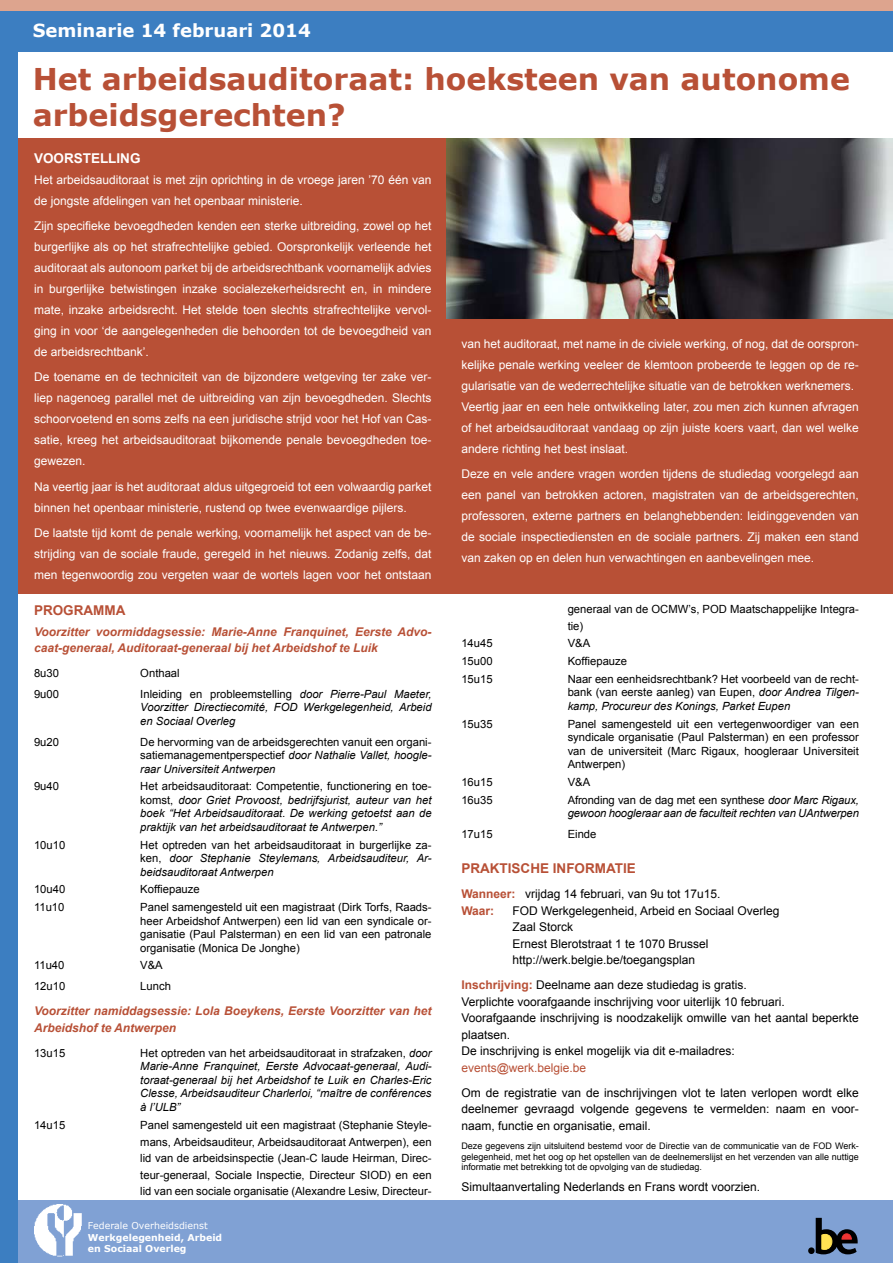
<style>
.page{position:relative;width:893px;height:1263px;background:#fff}
.page>*{position:absolute;margin:0;border:0;box-sizing:border-box;transform-origin:0 0}
.t1{font:700 30px/36px "Verdana";color:#b85036}
.t2{font:700 18px "Verdana";color:#fff}
.t3{font:700 13.5px "Arial";color:#b85036}
.t4{font:700 13.5px "Arial";color:#fff}
.t5{font:12px/21px "Arial";color:#fff;text-align:justify}
.t6{font:12px/16.5px "Arial";color:#000}
.t7{font:italic 700 12px/16.5px "Arial";color:#b85036}
.t8{font:12px "Arial";color:#b85036}
.t9{font:11.25px/13.5px "Arial";color:#000;text-align:justify}
.t10{font:italic 11.25px/13.5px "Arial";color:#000;text-align:justify}
.t11{font:700 9.45px/11.6px "Verdana";color:#fff}
.t12{font:9.45px "Verdana";color:#fff}
.t13{font:9px/10.8px "Arial";color:#000;text-align:justify}
.s1{font-style:normal}
.s2{font-style:italic}
.s3{font-weight:700;color:#b85036}
</style>
<div class="page">
<div style="left:0;top:0;width:893px;height:51px;background:#3c7ec1"></div>
<div style="left:0;top:138px;width:893px;height:455px;background:#b85036"></div>
<div style="left:0;top:1200px;width:893px;height:63px;background:#80a1d4"></div>
<div style="left:808px;top:1247px;width:7px;height:7px;background:#000;border-radius:50%"></div>
<svg style="left:816px;top:1218px;width:42px;height:36px"></svg>
<div style="left:0;top:0;width:17px;height:1263px;background:#3c7ec1"></div>
<div style="left:0;top:0;width:893px;height:11px;background:#dda48e"></div>
<img style="left:446px;top:138px;width:447px;height:181px">
<img style="left:34px;top:1204px;width:48px;height:53px">
<h2 class="t2" style="left:33px;top:19px;width:280px">Seminarie 14 februari 2014</h2>
<h1 class="t1" style="left:33px;top:61px;width:819px">Het arbeidsauditoraat: hoeksteen van autonome arbeidsgerechten?</h1>
<p class="t4" style="left:34px;top:149px;width:108px">VOORSTELLING</p>
<p class="t5" style="left:34px;top:169px;width:399px">Het arbeidsauditoraat is met zijn oprichting in de vroege jaren ’70 één van de jongste afdelingen van het openbaar ministerie.</p>
<p class="t5" style="left:34px;top:216px;width:399px">Zijn specifieke bevoegdheden kenden een sterke uitbreiding, zowel op het burgerlijke als op het strafrechtelijke gebied. Oorspronkelijk verleende het auditoraat als autonoom parket bij de arbeidsrechtbank voornamelijk advies in burgerlijke betwistingen inzake socialezekerheidsrecht en, in mindere mate, inzake arbeidsrecht. Het stelde toen slechts strafrechtelijke vervol&shy;ging in voor ‘de aangelegenheden die behoorden tot de bevoegdheid van de arbeidsrechtbank’.</p>
<p class="t5" style="left:34px;top:367px;width:399px">De toename en de techniciteit van de bijzondere wetgeving ter zake ver&shy;liep nagenoeg parallel met de uitbreiding van zijn bevoegdheden. Slechts schoorvoetend en soms zelfs na een juridische strijd voor het Hof van Cas&shy;satie, kreeg het arbeidsauditoraat bijkomende penale bevoegdheden toe&shy;gewezen.</p>
<p class="t5" style="left:34px;top:476px;width:399px">Na veertig jaar is het auditoraat aldus uitgegroeid tot een volwaardig parket binnen het openbaar ministerie, rustend op twee evenwaardige pijlers.</p>
<p class="t5" style="left:34px;top:522px;width:399px">De laatste tijd komt de penale werking, voornamelijk het aspect van de be&shy;strijding van de sociale fraude, geregeld in het nieuws. Zodanig zelfs, dat men tegenwoordig zou vergeten waar de wortels lagen voor het ontstaan</p>
<p class="t5" style="left:461px;top:333px;width:399px;text-align:left">van het auditoraat, met name in de civiele werking, of nog, dat de oorspron&shy;kelijke penale werking veeleer de klemtoon probeerde te leggen op de re&shy;gularisatie van de wederrechtelijke situatie van de betrokken werknemers.<br>Veertig jaar en een hele ontwikkeling later, zou men zich kunnen afvragen of het arbeidsauditoraat vandaag op zijn juiste koers vaart, dan wel welke andere richting het best inslaat.</p>
<p class="t5" style="left:461px;top:463px;width:399px">Deze en vele andere vragen worden tijdens de studiedag voorgelegd aan een panel van betrokken actoren, magistraten van de arbeidsgerechten, professoren, externe partners en belanghebbenden: leidinggevenden van de sociale inspectiediensten en de sociale partners. Zij maken een stand van zaken op en delen hun verwachtingen en aanbevelingen mee.</p>
<p class="t3" style="left:34px;top:601px;width:93px">PROGRAMMA</p>
<p class="t7" style="left:34px;top:623px;width:399px">Voorzitter voormiddagsessie: Marie-Anne Franquinet, Eerste Advo&shy;caat-generaal, Auditoraat-generaal bij het Arbeidshof te Luik</p>
<p class="t9" style="left:34px;top:666px;width:27px">8u30</p>
<p class="t9" style="left:140px;top:666px;width:41px">Onthaal</p>
<p class="t9" style="left:34px;top:687px;width:27px">9u00</p>
<p class="t10" style="left:140px;top:687px;width:293px"><span class="s1">Inleiding en probleemstelling</span> door Pierre-Paul Maeter, Voorzitter Directiecomité, FOD Werkgelegenheid, Arbeid en Sociaal Overleg</p>
<p class="t9" style="left:34px;top:735px;width:27px">9u20</p>
<p class="t9" style="left:140px;top:735px;width:293px">De hervorming van de arbeidsgerechten vanuit een organi&shy;satiemanagementperspectief <span class="s2">door Nathalie Vallet, hoogle&shy;raar Universiteit Antwerpen</span></p>
<p class="t9" style="left:34px;top:780px;width:27px">9u40</p>
<p class="t10" style="left:140px;top:780px;width:293px"><span class="s1">Het arbeidsauditoraat: Competentie, functionering en toe&shy;komst,</span> door Griet Provoost, bedrijfsjurist, auteur van het boek “Het Arbeidsauditoraat. De werking getoetst aan de praktijk van het arbeidsauditoraat te Antwerpen.”</p>
<p class="t9" style="left:34px;top:838px;width:33px">10u10</p>
<p class="t10" style="left:140px;top:838px;width:293px"><span class="s1">Het optreden van het arbeidsauditoraat in burgerlijke za&shy;ken,</span> door Stephanie Steylemans, Arbeidsauditeur, Ar&shy;beidsauditoraat Antwerpen</p>
<p class="t9" style="left:34px;top:883px;width:33px">10u40</p>
<p class="t9" style="left:140px;top:883px;width:61px">Koffiepauze</p>
<p class="t9" style="left:34px;top:900px;width:32px">11u10</p>
<p class="t9" style="left:140px;top:900px;width:293px">Panel samengesteld uit een magistraat (Dirk Torfs, Raads&shy;heer Arbeidshof Antwerpen) een lid van een syndicale or&shy;ganisatie (Paul Palsterman) en een lid van een patronale organisatie (Monica De Jonghe)</p>
<p class="t9" style="left:34px;top:959px;width:32px">11u40</p>
<p class="t9" style="left:140px;top:959px;width:24px">V&amp;A</p>
<p class="t9" style="left:34px;top:979px;width:33px">12u10</p>
<p class="t9" style="left:140px;top:979px;width:32px">Lunch</p>
<p class="t7" style="left:34px;top:1003px;width:399px">Voorzitter namiddagsessie: Lola Boeykens, Eerste Voorzitter van het<br>Arbeidshof te Antwerpen</p>
<p class="t9" style="left:34px;top:1046px;width:33px">13u15</p>
<p class="t10" style="left:140px;top:1046px;width:293px"><span class="s1">Het optreden van het arbeidsauditoraat in strafzaken,</span> door Marie-Anne Franquinet, Eerste Advocaat-generaal, Audi&shy;toraat-generaal bij het Arbeidshof te Luik en Charles-Eric Clesse, Arbeidsauditeur Charlerloi, “maître de conférences à l’ULB”</p>
<p class="t9" style="left:34px;top:1119px;width:33px">14u15</p>
<p class="t9" style="left:140px;top:1117px;width:293px;line-height:16.5px">Panel samengesteld uit een magistraat (Stephanie Steyle&shy;mans, Arbeidsauditeur, Arbeidsauditoraat Antwerpen), een lid van de arbeidsinspectie (Jean-C laude Heirman, Direc&shy;teur-generaal, Sociale Inspectie, Directeur SIOD) en een lid van een sociale organisatie (Alexandre Lesiw, Directeur-</p>
<p class="t12" style="left:88px;top:1220px;width:121px">Federale Overheidsdienst</p>
<p class="t11" style="left:88px;top:1232px;width:136px">Werkgelegenheid, Arbeid en Sociaal Overleg</p>
<p class="t9" style="left:568px;top:601px;width:293px;line-height:16.5px">generaal van de OCMW’s, POD Maatschappelijke Integra&shy;tie)</p>
<p class="t9" style="left:461px;top:637px;width:33px">14u45</p>
<p class="t9" style="left:568px;top:637px;width:24px">V&amp;A</p>
<p class="t9" style="left:461px;top:654px;width:33px">15u00</p>
<p class="t9" style="left:568px;top:654px;width:61px">Koffiepauze</p>
<p class="t9" style="left:461px;top:672px;width:33px">15u15</p>
<p class="t9" style="left:568px;top:672px;width:293px">Naar een eenheidsrechtbank? Het voorbeeld van de recht&shy;bank (van eerste aanleg) van Eupen, <span class="s2">door Andrea Tilgen&shy;kamp, Procureur des Konings, Parket Eupen</span></p>
<p class="t9" style="left:461px;top:717px;width:33px">15u35</p>
<p class="t9" style="left:568px;top:717px;width:293px">Panel samengesteld uit een vertegenwoordiger van een syndicale organisatie (Paul Palsterman) en een professor van de universiteit (Marc Rigaux, hoogleraar Universiteit Antwerpen)</p>
<p class="t9" style="left:461px;top:775px;width:33px">16u15</p>
<p class="t9" style="left:568px;top:775px;width:24px">V&amp;A</p>
<p class="t9" style="left:461px;top:793px;width:33px">16u35</p>
<p class="t10" style="left:568px;top:793px;width:293px"><span class="s1">Afronding van de dag met een synthese</span> door Marc Rigaux, gewoon hoogleraar aan de faculteit rechten van UAntwerpen</p>
<p class="t9" style="left:461px;top:827px;width:33px">17u15</p>
<p class="t9" style="left:568px;top:827px;width:30px">Einde</p>
<p class="t3" style="left:461px;top:859px;width:176px">PRAKTISCHE INFORMATIE</p>
<p class="t6" style="left:461px;top:886px;width:261px"><span class="s3">Wanneer:</span> vrijdag 14 februari, van 9u tot 17u15.<br><span class="s3">Waar:</span></p>
<p class="t6" style="left:512px;top:902px;width:269px">FOD Werkgelegenheid, Arbeid en Sociaal Overleg Zaal Storck<br>Ernest Blerotstraat 1 te 1070 Brussel http://werk.belgie.be/toegangsplan</p>
<p class="t6" style="left:461px;top:977px;width:399px"><span class="s3">Inschrijving:</span> Deelname aan deze studiedag is gratis.<br>Verplichte voorafgaande inschrijving voor uiterlijk 10 februari.<br>Voorafgaande inschrijving is noodzakelijk omwille van het aantal beperkte plaatsen.<br>De inschrijving is enkel mogelijk via dit e-mailadres:</p>
<p class="t8" style="left:461px;top:1059px;width:126px">events@werk.belgie.be</p>
<p class="t6" style="left:461px;top:1084px;width:399px;text-align:justify">Om de registratie van de inschrijvingen vlot te laten verlopen wordt elke deelnemer gevraagd volgende gegevens te vermelden: naam en voor&shy;naam, functie en organisatie, email.</p>
<p class="t13" style="left:461px;top:1140px;width:399px">Deze gegevens zijn uitsluitend bestemd voor de Directie van de communicatie van de FOD Werk&shy;gelegenheid, met het oog op het opstellen van de deelnemerslijst en het verzenden van alle nuttige informatie met betrekking tot de opvolging van de studiedag.</p>
<p class="t6" style="left:461px;top:1179px;width:300px">Simultaanvertaling Nederlands en Frans wordt voorzien.</p>
</div>
